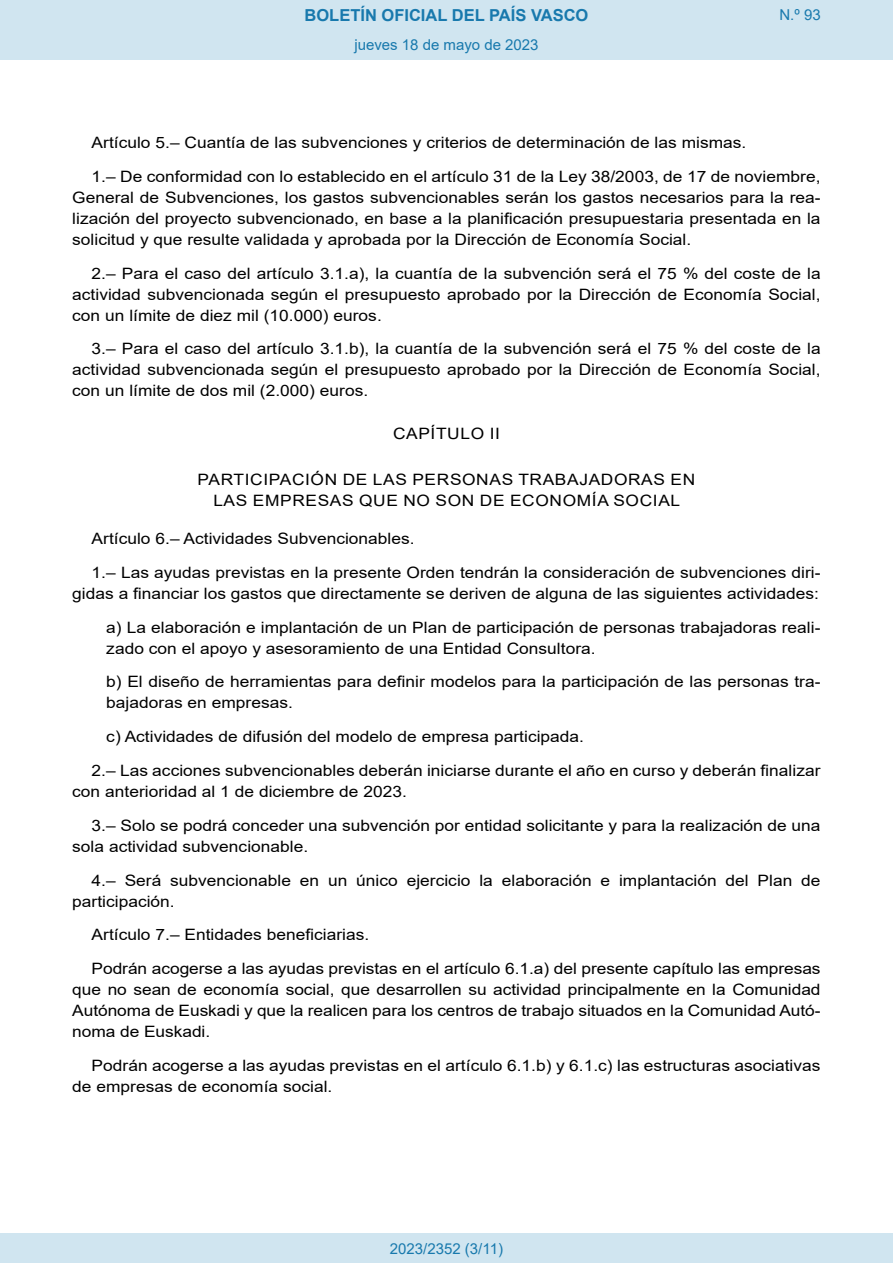
<style>
.page{position:relative;width:893px;height:1263px;background:#fff}
.page>*{position:absolute;margin:0;border:0;box-sizing:border-box;transform-origin:0 0}
.t1{font:700 16.5px "Arial";color:#1879ad}
.BOPVDetalle{font:15.6px/21px "Arial";color:#000;text-align:justify;scale:1.11 1}
.BOPVDetalle1{font:15.6px/21px "Arial";color:#000;scale:1.11 1}
.BOPVClave{font:15.6px/21px "Arial";letter-spacing:.035em;color:#000;text-align:center;scale:1.11 1}
.Paginacion_Centro{font:15px "Arial";color:#1879ad}
</style>
<div class="page">
<div style="left:0;top:0;width:893px;height:60px;background:#d0e5f0"></div>
<div style="left:0;top:1233px;width:893px;height:30px;background:#d0e5f0"></div>
<p class="t1" style="left:305px;top:3px;width:285px">BOLETÍN OFICIAL DEL PAÍS VASCO</p>
<p class="Paginacion_Centro" style="left:354px;top:35px;width:186px">jueves 18 de mayo de 2023</p>
<p class="Paginacion_Centro" style="left:779px;top:5px;width:43px">N.º 93</p>
<p class="BOPVDetalle" style="left:92px;top:132px;width:591px">Artículo 5.– Cuantía de las subvenciones y criterios de determinación de las mismas.</p>
<p class="BOPVDetalle" style="left:72px;top:166px;width:676px;text-indent:19px">1.– De conformidad con lo establecido en el artículo 31 de la Ley 38/2003, de 17 de noviembre, General de Subvenciones, los gastos subvencionables serán los gastos necesarios para la rea&shy;lización del proyecto subvencionado, en base a la planificación presupuestaria presentada en la solicitud y que resulte validada y aprobada por la Dirección de Economía Social.</p>
<p class="BOPVDetalle" style="left:72px;top:263px;width:676px;text-indent:19px">2.– Para el caso del artículo 3.1.a), la cuantía de la subvención será el 75 % del coste de la actividad subvencionada según el presupuesto aprobado por la Dirección de Economía Social, con un límite de diez mil (10.000) euros.</p>
<p class="BOPVDetalle" style="left:72px;top:338px;width:676px;text-indent:19px">3.– Para el caso del artículo 3.1.b), la cuantía de la subvención será el 75 % del coste de la actividad subvencionada según el presupuesto aprobado por la Dirección de Economía Social, con un límite de dos mil (2.000) euros.</p>
<p class="BOPVClave" style="left:393px;top:423px;width:98px">CAPÍTULO II</p>
<p class="BOPVClave" style="left:198px;top:469px;width:450px">PARTICIPACIÓN DE LAS PERSONAS TRABAJADORAS EN<br>LAS EMPRESAS QUE NO SON DE ECONOMÍA SOCIAL</p>
<p class="BOPVDetalle" style="left:92px;top:528px;width:293px">Artículo 6.– Actividades Subvencionables.</p>
<p class="BOPVDetalle" style="left:72px;top:562px;width:676px;text-align:right">1.– Las ayudas previstas en la presente Orden tendrán la consideración de subvenciones diri&shy;gidas a financiar los gastos que directamente se deriven de alguna de las siguientes actividades:</p>
<p class="BOPVDetalle1" style="left:106px;top:617px;width:645px">a) La elaboración e implantación de un Plan de participación de personas trabajadoras reali&shy;zado con el apoyo y asesoramiento de una Entidad Consultora.</p>
<p class="BOPVDetalle1" style="left:106px;top:671px;width:645px">b) El diseño de herramientas para definir modelos para la participación de las personas tra&shy;bajadoras en empresas.</p>
<p class="BOPVDetalle1" style="left:106px;top:726px;width:432px">c) Actividades de difusión del modelo de empresa participada.</p>
<p class="BOPVDetalle" style="left:72px;top:760px;width:676px;text-indent:19px">2.– Las acciones subvencionables deberán iniciarse durante el año en curso y deberán finalizar con anterioridad al 1 de diciembre de 2023.</p>
<p class="BOPVDetalle" style="left:72px;top:815px;width:676px;text-indent:19px">3.– Solo se podrá conceder una subvención por entidad solicitante y para la realización de una sola actividad subvencionable.</p>
<p class="BOPVDetalle" style="left:72px;top:869px;width:676px;text-indent:19px">4.– Será subvencionable en un único ejercicio la elaboración e implantación del Plan de participación.</p>
<p class="BOPVDetalle" style="left:92px;top:924px;width:252px">Artículo 7.– Entidades beneficiarias.</p>
<p class="BOPVDetalle" style="left:72px;top:958px;width:676px;text-indent:19px">Podrán acogerse a las ayudas previstas en el artículo 6.1.a) del presente capítulo las empresas que no sean de economía social, que desarrollen su actividad principalmente en la Comunidad Autónoma de Euskadi y que la realicen para los centros de trabajo situados en la Comunidad Autó&shy;noma de Euskadi.</p>
<p class="BOPVDetalle" style="left:72px;top:1055px;width:676px;text-indent:19px">Podrán acogerse a las ayudas previstas en el artículo 6.1.b) y 6.1.c) las estructuras asociativas de empresas de economía social.</p>
<p class="Paginacion_Centro" style="left:390px;top:1238px;width:115px">2023/2352 (3/11)</p>
</div>
